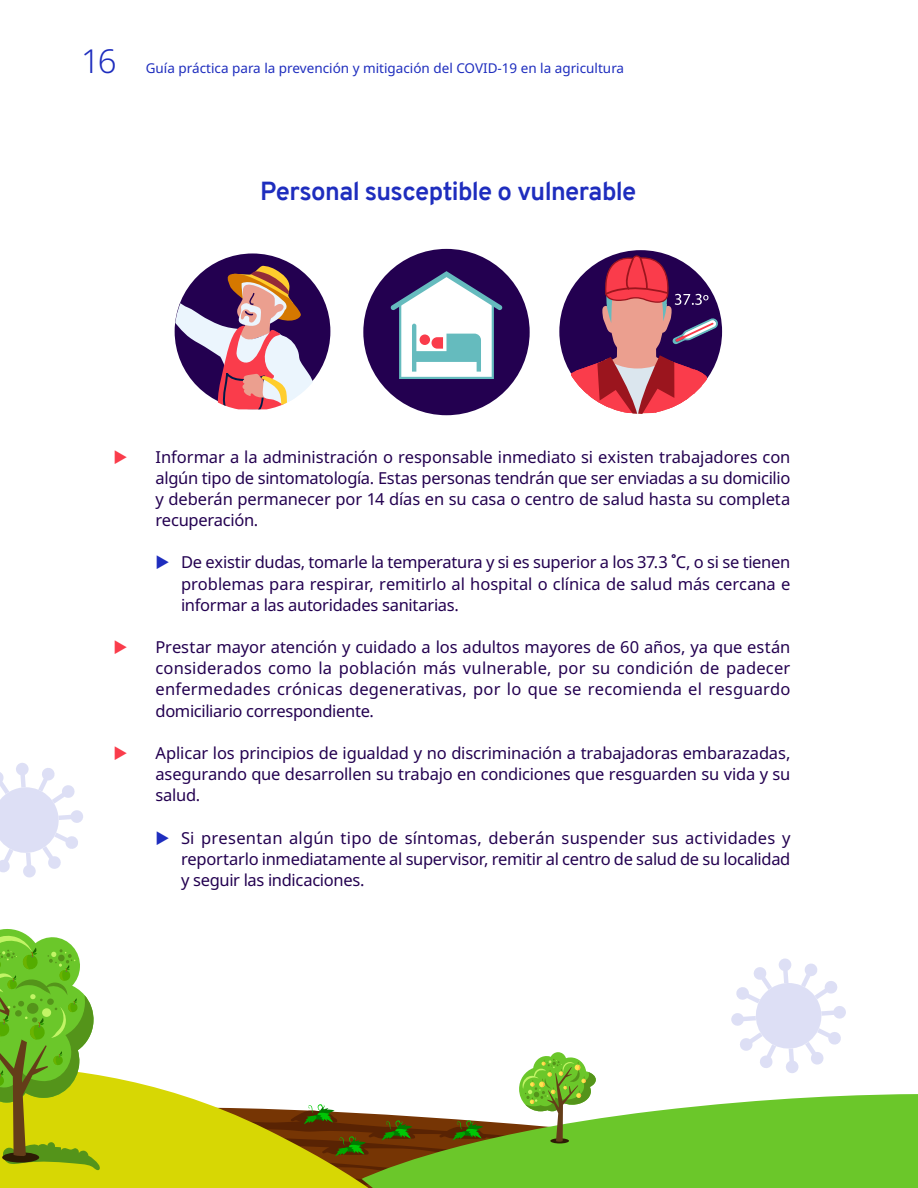
<style>
.page{position:relative;width:918px;height:1188px;background:#fff}
.page>*{position:absolute;margin:0;border:0;box-sizing:border-box;transform-origin:0 0}
.t1{font:300 33px "Noto Sans";color:#1e2dbe}
.t2{font:700 25.5px "Overpass";letter-spacing:-.025em;color:#1e2dbe}
.t3{font:16.5px/21.1px "Noto Sans";letter-spacing:-.015em;color:#230050;text-align:justify}
.t4{font:13.5px "Noto Sans";color:#1e2dbe}
.s1{font-weight:700}
</style>
<div class="page">
<svg style="left:731px;top:958px;width:115px;height:115px"></svg>
<svg style="left:0;top:763px;width:83px;height:115px"></svg>
<div style="left:175px;top:253px;width:155px;height:156px;background:#230050;border-radius:50%"></div>
<svg style="left:175px;top:266px;width:139px;height:143px"></svg>
<svg style="left:559px;top:252px;width:160px;height:162px"></svg>
<div style="left:363px;top:249px;width:167px;height:166px;background:#230050;border-radius:50%"></div>
<svg style="left:390px;top:271px;width:113px;height:108px"></svg>
<svg style="left:596px;top:1094px;width:322px;height:94px;background:#79cc3e"></svg>
<svg style="left:0;top:929px;width:596px;height:259px"></svg>
<h1 class="t1" style="left:81px;top:38px;width:37px">16</h1>
<p class="t4" style="left:146px;top:59px;width:480px">Guía práctica para la prevención y mitigación del COVID-19 en la agricultura</p>
<h2 class="t2" style="left:260px;top:173px;width:378px">Personal susceptible o vulnerable</h2>
<p class="t3" style="left:156px;top:446px;width:636px">Informar a la administración o responsable inmediato si existen trabajadores con algún tipo de sintomatología. Estas personas tendrán que ser enviadas a su domicilio y deberán permanecer por 14 días en su casa o centro de salud hasta su completa recuperación.</p>
<p class="t3" style="left:181px;top:552px;width:611px">De existir dudas, tomarle la temperatura y si es superior a los 37.3 <span class="s1">˚</span>C, o si se tienen problemas para respirar, remitirlo al hospital o clínica de salud más cercana e informar a las autoridades sanitarias.</p>
<p class="t3" style="left:156px;top:637px;width:636px">Prestar mayor atención y cuidado a los adultos mayores de 60 años, ya que están considerados como la población más vulnerable, por su condición de padecer enfermedades crónicas degenerativas, por lo que se recomienda el resguardo domiciliario correspondiente.</p>
<p class="t3" style="left:156px;top:743px;width:636px">Aplicar los principios de igualdad y no discriminación a trabajadoras embarazadas, asegurando que desarrollen su trabajo en condiciones que resguarden su vida y su salud.</p>
<p class="t3" style="left:181px;top:828px;width:611px">Si presentan algún tipo de síntomas, deberán suspender sus actividades y reportarlo inmediatamente al supervisor, remitir al centro de salud de su localidad y seguir las indicaciones.</p>
</div>
